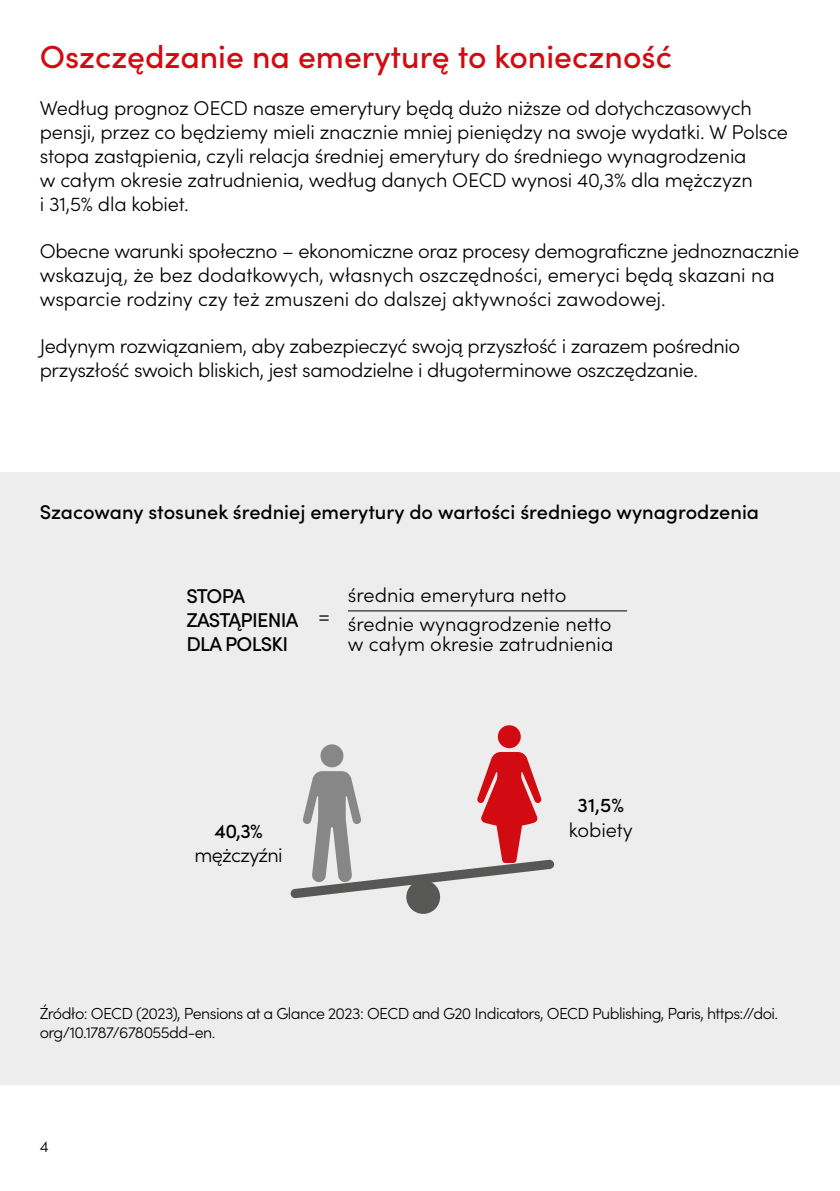
<style>
.page{position:relative;width:840px;height:1191px;background:#fff}
.page>*{position:absolute;margin:0;border:0;box-sizing:border-box;transform-origin:0 0}
.t1{font:500 32px "Sofia Pro";color:#d20a11}
.t2{font:300 20px/24px "Sofia Pro";letter-spacing:-.01em;color:#000}
.t3{font:500 20px "Sofia Pro";color:#000}
.t4{font:500 20px/24px "Sofia Pro";letter-spacing:-.035em;color:#000}
.t5{font:300 20px "Sofia Pro";letter-spacing:-.035em;color:#000}
.t6{font:300 16px/19.2px "Sofia Pro";letter-spacing:-.035em;color:#000}
</style>
<div class="page">
<div style="left:0;top:472px;width:839px;height:612px;background:#ededed"></div>
<div style="left:406px;top:880px;width:34px;height:34px;background:#575756;border-radius:50%"></div>
<div style="left:320px;top:744px;width:23px;height:23px;background:#878787;border-radius:50%"></div>
<div style="left:497px;top:725px;width:23px;height:23px;background:#d20a11;border-radius:50%"></div>
<svg style="left:290px;top:752px;width:264px;height:146px"></svg>
<hr style="left:348px;top:610px;width:278px;height:1px;background:#000">
<h1 class="t1" style="left:40px;top:34px;width:633px">Oszczędzanie na emeryturę to konieczność</h1>
<p class="t2" style="left:40px;top:95px;width:749px">Według prognoz OECD nasze emerytury będą dużo niższe od dotychczasowych pensji, przez co będziemy mieli znacznie mniej pieniędzy na swoje wydatki. W Polsce stopa zastąpienia, czyli relacja średniej emerytury do średniego wynagrodzenia<br>w całym okresie zatrudnienia, według danych OECD wynosi 40,3% dla mężczyzn<br>i 31,5% dla kobiet.</p>
<p class="t2" style="left:40px;top:238px;width:760px">Obecne warunki społeczno – ekonomiczne oraz procesy demograficzne jednoznacznie wskazują, że bez dodatkowych, własnych oszczędności, emeryci będą skazani na wsparcie rodziny czy też zmuszeni do dalszej aktywności zawodowej.</p>
<p class="t2" style="left:40px;top:332px;width:701px">Jedynym rozwiązaniem, aby zabezpieczyć swoją przyszłość i zarazem pośrednio przyszłość swoich bliskich, jest samodzielne i długoterminowe oszczędzanie.</p>
<p class="t3" style="left:40px;top:497px;width:720px">Szacowany stosunek średniej emerytury do wartości średniego wynagrodzenia</p>
<p class="t4" style="left:186px;top:582px;width:114px">STOPA<br>ZASTĄPIENIA<br>DLA POLSKI</p>
<p class="t2" style="left:318px;top:603px;width:14px">=</p>
<p class="t2" style="left:348px;top:579px;width:265px;line-height:29.2px">średnia emerytura netto średnie wynagrodzenie netto</p>
<p class="t2" style="left:348px;top:631px;width:267px">w całym okresie zatrudnienia</p>
<p class="t3" style="left:214px;top:816px;width:50px">40,3%</p>
<p class="t5" style="left:194px;top:840px;width:90px">mężczyźni</p>
<p class="t3" style="left:577px;top:790px;width:48px">31,5%</p>
<p class="t2" style="left:568px;top:816px;width:66px">kobiety</p>
<p class="t6" style="left:40px;top:1002px;width:739px">Źródło: OECD (2023), Pensions at a Glance 2023: OECD and G20 Indicators, OECD Publishing, Paris, https://doi. org/10.1787/678055dd-en.</p>
<p class="t6" style="left:40px;top:1136px;width:10px">4</p>
</div>
